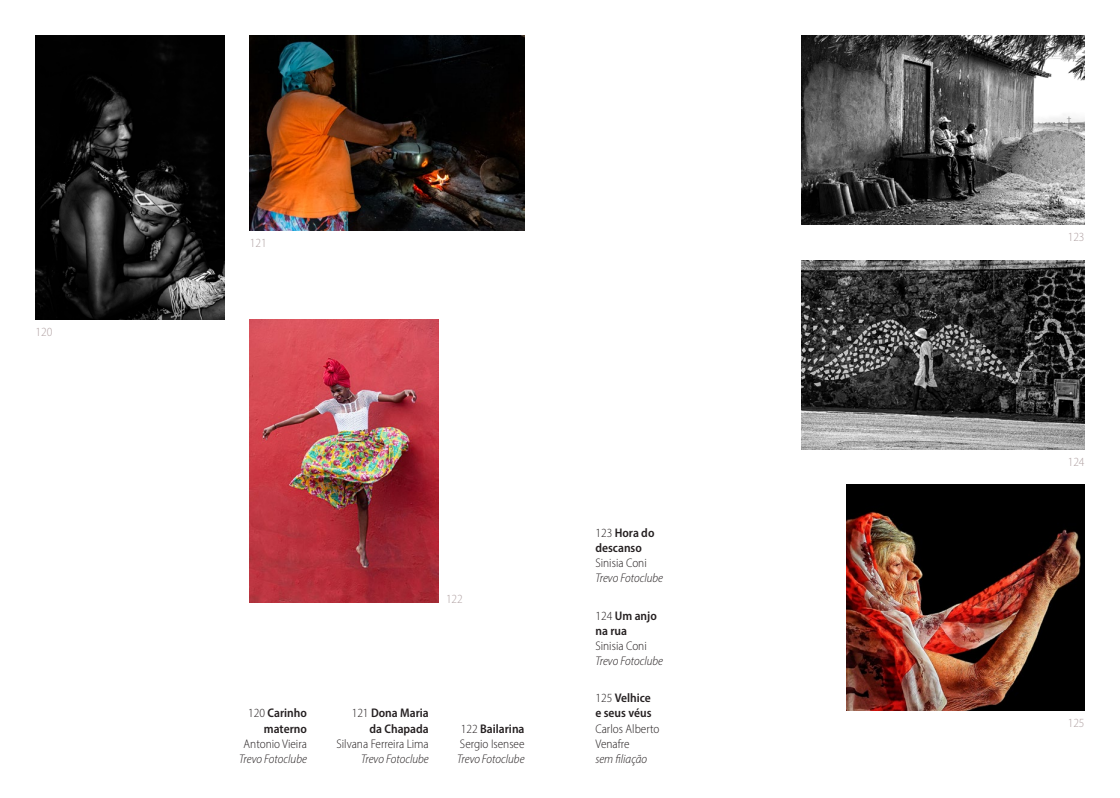
<style>
.page{position:relative;width:1120px;height:798px;background:#fff}
.page>*{position:absolute;margin:0;border:0;box-sizing:border-box;transform-origin:0 0}
.t1{font:300 semi-condensed 12.5px/15px "Myriad Pro";color:#252021}
.t2{font:600 semi-condensed 12.5px/15px "Myriad Pro";color:#252021}
.t3{font:italic 300 semi-condensed 12.5px "Myriad Pro";color:#252021}
.t4{font:300 semi-condensed 12.5px "Myriad Pro";color:#b1a2a3}
.s1{font-weight:300}
.s2{font-weight:600}
</style>
<div class="page">
<img style="left:35px;top:35px;width:190px;height:284px">
<img style="left:250px;top:35px;width:274px;height:195px">
<img style="left:250px;top:319px;width:189px;height:283px">
<img style="left:801px;top:35px;width:283px;height:189px">
<img style="left:801px;top:260px;width:283px;height:189px">
<img style="left:846px;top:484px;width:238px;height:226px">
<p class="t4" style="left:35px;top:324px;width:18px">120</p>
<p class="t4" style="left:250px;top:235px;width:18px">121</p>
<p class="t4" style="left:446px;top:591px;width:18px">122</p>
<p class="t2" style="left:248px;top:705px;width:60px;text-align:right"><span class="s1">120</span> Carinho materno</p>
<p class="t1" style="left:244px;top:735px;width:65px">Antonio Vieira</p>
<p class="t3" style="left:239px;top:750px;width:69px">Trevo Fotoclube</p>
<p class="t2" style="left:352px;top:705px;width:79px;text-align:right"><span class="s1">121</span> Dona Maria da Chapada</p>
<p class="t1" style="left:336px;top:735px;width:94px">Silvana Ferreira Lima</p>
<p class="t3" style="left:361px;top:750px;width:69px">Trevo Fotoclube</p>
<p class="t1" style="left:460px;top:720px;width:66px">122 <span class="s2">Bailarina<br></span>Sergio Isensee</p>
<p class="t3" style="left:457px;top:750px;width:69px">Trevo Fotoclube</p>
<p class="t2" style="left:595px;top:525px;width:61px"><span class="s1">123</span> Hora do descanso</p>
<p class="t1" style="left:595px;top:555px;width:53px">Sinisia Coni</p>
<p class="t3" style="left:595px;top:570px;width:69px">Trevo Fotoclube</p>
<p class="t2" style="left:595px;top:607px;width:63px"><span class="s1">124</span> Um anjo na rua</p>
<p class="t1" style="left:595px;top:638px;width:53px">Sinisia Coni</p>
<p class="t3" style="left:595px;top:653px;width:69px">Trevo Fotoclube</p>
<p class="t2" style="left:595px;top:690px;width:58px"><span class="s1">125</span> Velhice e seus véus</p>
<p class="t1" style="left:595px;top:720px;width:66px">Carlos Alberto<br>Venafre</p>
<p class="t3" style="left:595px;top:750px;width:53px">sem filiação</p>
<p class="t4" style="left:1067px;top:229px;width:18px">123</p>
<p class="t4" style="left:1067px;top:454px;width:18px">124</p>
<p class="t4" style="left:1067px;top:714px;width:18px">125</p>
</div>
